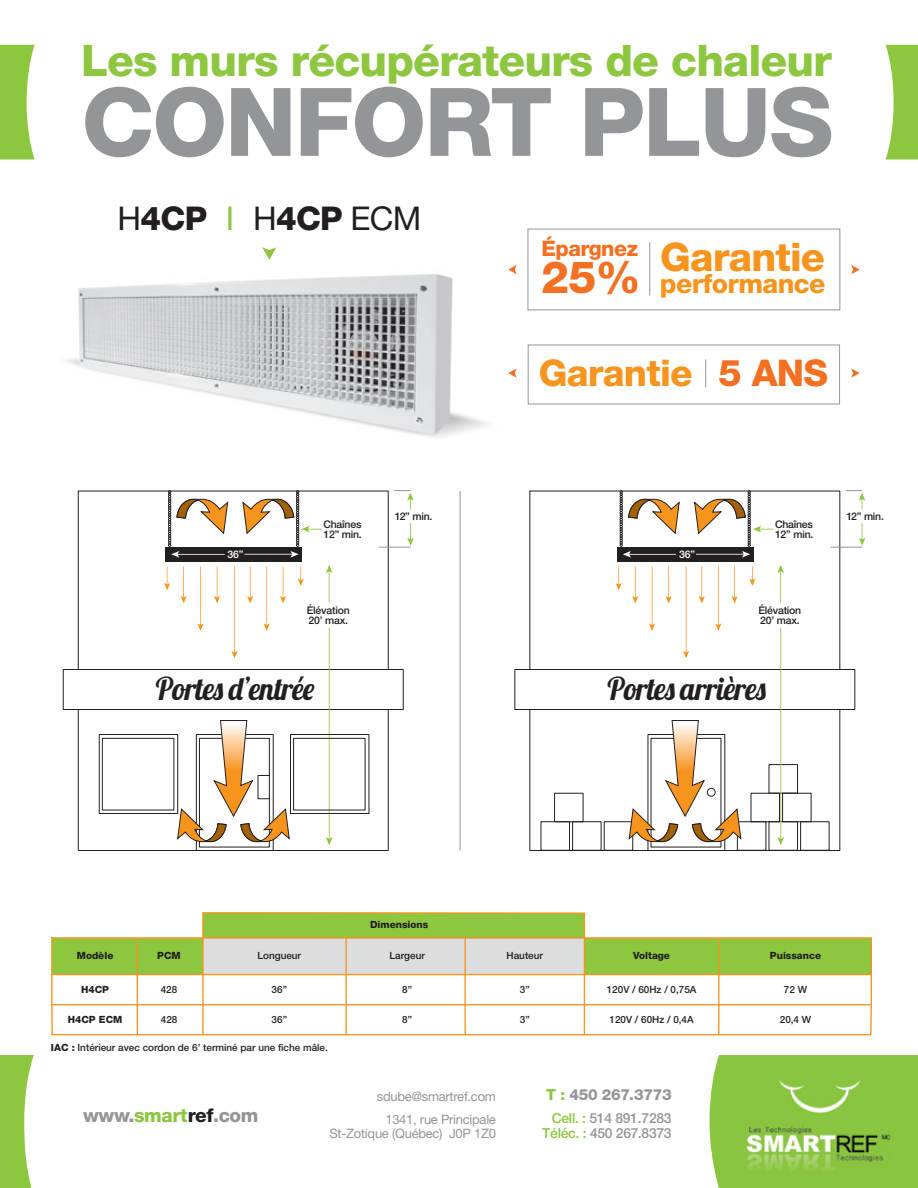
<style>
.page{position:relative;width:918px;height:1188px;background:#fff}
.page>*{position:absolute;margin:0;border:0;box-sizing:border-box;transform-origin:0 0}
.t1{font:800 94.95px "Helvetica Neue";letter-spacing:-.02em;color:#939598}
.t2{font:800 44.4px "Helvetica Neue";color:#f36f21}
.t3{font:800 43.5px "Helvetica Neue";letter-spacing:-.02em;color:#8dc63f}
.t4{font:800 39.45px "Helvetica Neue";letter-spacing:-.02em;color:#f7941e}
.t5{font:800 36.9px "Helvetica Neue";letter-spacing:-.02em;color:#f7941e}
.t6{font:800 32.85px "Helvetica Neue";letter-spacing:-.02em;color:#231f20}
.t7{font:31.5px "Lobster 1.4";letter-spacing:-.02em;color:#231f20;scale:.95 1}
.t8{font:800 26.55px "Helvetica Neue";letter-spacing:-.02em;color:#f7941e}
.t9{font:800 21.45px "Helvetica Neue";letter-spacing:-.02em;color:#f36f21}
.t10{font:800 19.05px "Helvetica Neue";letter-spacing:-.02em;color:#939598}
.t11{font:800 15.3px "Helvetica Neue";letter-spacing:-.02em;color:#939598}
.t12{font:500 13.95px/15px "Helvetica Neue";letter-spacing:-.02em;color:#939598;text-align:right}
.t13{font:13.05px/23.1px "Helvetica Neue";letter-spacing:-.02em;color:#939598;text-align:right}
.t14{font:500 10.5px/9.6px "Helvetica Neue";letter-spacing:-.02em;color:#231f20}
.t15{font:500 10.5px "Helvetica Neue";color:#fff}
.t16{font:500 9.9px "Helvetica Neue";color:#231f20}
.t17{font:800 9.9px "Helvetica Neue";color:#231f20}
.s1{font-weight:400}
.s2{font-weight:400;color:#8dc63f}
.s3{color:#f36f21}
.s4{font-weight:800}
.s5{color:#8dc63f}
.s6{color:#231f20}
</style>
<div class="page">
<div style="left:541px;top:821px;width:29px;height:30px;border:1px solid #231f20"></div>
<div style="left:572px;top:821px;width:30px;height:30px;border:1px solid #231f20"></div>
<div style="left:604px;top:821px;width:29px;height:30px;border:1px solid #231f20"></div>
<div style="left:554px;top:793px;width:29px;height:29px;border:1px solid #231f20"></div>
<div style="left:737px;top:821px;width:29px;height:30px;border:1px solid #231f20"></div>
<div style="left:769px;top:821px;width:29px;height:30px;border:1px solid #231f20"></div>
<div style="left:769px;top:764px;width:29px;height:30px;border:1px solid #231f20"></div>
<div style="left:800px;top:821px;width:30px;height:30px;border:1px solid #231f20"></div>
<div style="left:751px;top:793px;width:29px;height:29px;border:1px solid #231f20"></div>
<div style="left:782px;top:793px;width:30px;height:29px;border:1px solid #231f20"></div>
<svg style="left:177px;top:720px;width:113px;height:122px"></svg>
<div style="left:63px;top:669px;width:341px;height:41px;border:1px solid #231f20"></div>
<svg style="left:0;top:1055px;width:34px;height:133px"></svg>
<hr style="left:379px;top:547px;width:31px;height:1px;background:#939598">
<svg style="left:394px;top:490px;width:20px;height:20px"></svg>
<svg style="left:407px;top:523px;width:7px;height:23px"></svg>
<div style="left:165px;top:547px;width:137px;height:15px;background:#231f20"></div>
<hr style="left:329px;top:568px;width:1px;height:35px;background:#8dc63f">
<svg style="left:326px;top:565px;width:6px;height:8px"></svg>
<hr style="left:329px;top:628px;width:1px;height:214px;background:#8dc63f">
<svg style="left:326px;top:837px;width:6px;height:8px"></svg>
<svg style="left:168px;top:490px;width:61px;height:68px"></svg>
<svg style="left:242px;top:490px;width:80px;height:68px"></svg>
<svg style="left:197px;top:566px;width:7px;height:65px"></svg>
<svg style="left:214px;top:566px;width:6px;height:37px"></svg>
<svg style="left:164px;top:566px;width:6px;height:24px"></svg>
<svg style="left:181px;top:566px;width:6px;height:37px"></svg>
<svg style="left:298px;top:566px;width:6px;height:20px"></svg>
<svg style="left:280px;top:566px;width:6px;height:37px"></svg>
<svg style="left:231px;top:566px;width:7px;height:92px"></svg>
<svg style="left:247px;top:566px;width:6px;height:37px"></svg>
<svg style="left:264px;top:566px;width:6px;height:65px"></svg>
<svg style="left:202px;top:912px;width:384px;height:25px;background:#95c33f"></svg>
<svg style="left:51px;top:937px;width:821px;height:99px"></svg>
<hr style="left:51px;top:1004px;width:820px;height:1px;background:#f7941e">
<div style="left:99px;top:734px;width:79px;height:80px;border:1px solid #231f20"></div>
<div style="left:102px;top:738px;width:72px;height:72px;border:1px solid #231f20"></div>
<div style="left:290px;top:734px;width:79px;height:80px;border:1px solid #231f20"></div>
<div style="left:293px;top:738px;width:72px;height:72px;border:1px solid #231f20"></div>
<svg style="left:628px;top:720px;width:114px;height:122px"></svg>
<div style="left:514px;top:669px;width:341px;height:41px;border:1px solid #231f20"></div>
<hr style="left:831px;top:547px;width:31px;height:1px;background:#939598">
<svg style="left:846px;top:490px;width:19px;height:20px"></svg>
<svg style="left:859px;top:523px;width:6px;height:23px"></svg>
<div style="left:617px;top:547px;width:136px;height:15px;background:#231f20"></div>
<hr style="left:780px;top:568px;width:1px;height:35px;background:#8dc63f">
<svg style="left:777px;top:565px;width:7px;height:8px"></svg>
<hr style="left:780px;top:628px;width:1px;height:214px;background:#8dc63f">
<svg style="left:777px;top:837px;width:7px;height:8px"></svg>
<svg style="left:620px;top:490px;width:60px;height:68px"></svg>
<svg style="left:694px;top:490px;width:79px;height:68px"></svg>
<svg style="left:649px;top:566px;width:6px;height:65px"></svg>
<svg style="left:666px;top:566px;width:6px;height:37px"></svg>
<svg style="left:616px;top:566px;width:6px;height:24px"></svg>
<svg style="left:632px;top:566px;width:6px;height:37px"></svg>
<svg style="left:749px;top:566px;width:6px;height:20px"></svg>
<svg style="left:732px;top:566px;width:6px;height:37px"></svg>
<svg style="left:683px;top:566px;width:6px;height:92px"></svg>
<svg style="left:699px;top:566px;width:6px;height:37px"></svg>
<svg style="left:715px;top:566px;width:6px;height:65px"></svg>
<hr style="left:460px;top:491px;width:1px;height:360px;background:#939598">
<svg style="left:0;top:45px;width:35px;height:115px"></svg>
<svg style="left:886px;top:45px;width:32px;height:115px;background:#9fcf5e"></svg>
<div style="left:710px;top:1055px;width:208px;height:133px;background:#89c53f"></div>
<img style="left:735px;top:1063px;width:168px;height:113px">
<svg style="left:851px;top:265px;width:9px;height:9px"></svg>
<svg style="left:851px;top:368px;width:9px;height:10px"></svg>
<div style="left:528px;top:229px;width:312px;height:81px;border:1px solid #939598"></div>
<div style="left:528px;top:345px;width:312px;height:59px;border:1px solid #939598"></div>
<hr style="left:649px;top:242px;width:1px;height:53px;background:#939598">
<svg style="left:705px;top:360px;width:1px;height:27px"></svg>
<img style="left:66px;top:247px;width:451px;height:191px">
<div style="left:707px;top:788px;width:9px;height:9px;border:1px solid #231f20;border-radius:50%"></div>
<div style="left:258px;top:775px;width:12px;height:24px;border:1px solid #231f20"></div>
<h3 class="t3" style="left:81px;top:35px;width:752px">Les murs récupérateurs de chaleur</h3>
<h1 class="t1" style="left:81px;top:66px;width:754px">CONFORT PLUS</h1>
<h3 class="t6" style="left:118px;top:199px;width:306px"><span class="s1">H</span>4CP <span class="s2">I</span> <span class="s1">H</span>4CP <span class="s1">ECM</span></h3>
<h3 class="t9" style="left:541px;top:236px;width:98px">Épargnez</h3>
<h2 class="t2" style="left:541px;top:251px;width:101px">25%</h2>
<h3 class="t4" style="left:660px;top:234px;width:166px">Garantie</h3>
<h3 class="t8" style="left:660px;top:268px;width:167px">performance</h3>
<h3 class="t5" style="left:539px;top:351px;width:291px">Garantie <span class="s3">5 ANS</span></h3>
<p class="t14" style="left:323px;top:520px;width:40px">Chaînes<br>12” min.</p>
<p class="t14" style="left:395px;top:512px;width:39px">12” min.</p>
<p class="t14" style="left:775px;top:520px;width:40px">Chaînes<br>12” min.</p>
<p class="t14" style="left:846px;top:512px;width:39px">12” min.</p>
<p class="t15" style="left:228px;top:548px;width:17px">36”</p>
<p class="t15" style="left:679px;top:548px;width:17px">36”</p>
<p class="t14" style="left:307px;top:605px;width:44px">Élévation<br>20’ max.</p>
<p class="t14" style="left:758px;top:605px;width:44px">Élévation<br>20’ max.</p>
<h3 class="t7" style="left:156px;top:668px;width:168px">Portes d’entrée</h3>
<h3 class="t7" style="left:607px;top:668px;width:168px">Portes arrières</h3>
<p class="t17" style="left:370px;top:919px;width:60px">Dimensions</p>
<p class="t17" style="left:77px;top:949px;width:38px">Modèle</p>
<p class="t17" style="left:157px;top:949px;width:25px">PCM</p>
<p class="t16" style="left:258px;top:949px;width:45px">Longueur</p>
<p class="t16" style="left:390px;top:949px;width:37px">Largeur</p>
<p class="t16" style="left:507px;top:949px;width:38px">Hauteur</p>
<p class="t17" style="left:633px;top:949px;width:38px">Voltage</p>
<p class="t17" style="left:770px;top:949px;width:53px">Puissance</p>
<p class="t17" style="left:81px;top:984px;width:29px">H4CP</p>
<p class="t16" style="left:161px;top:984px;width:18px">428</p>
<p class="t16" style="left:272px;top:984px;width:17px">36”</p>
<p class="t16" style="left:402px;top:984px;width:11px">8”</p>
<p class="t16" style="left:520px;top:984px;width:11px">3”</p>
<p class="t16" style="left:607px;top:984px;width:91px">120V / 60Hz / 0,75A</p>
<p class="t16" style="left:784px;top:984px;width:25px">72 W</p>
<p class="t17" style="left:68px;top:1013px;width:56px">H4CP ECM</p>
<p class="t16" style="left:161px;top:1013px;width:18px">428</p>
<p class="t16" style="left:272px;top:1013px;width:17px">36”</p>
<p class="t16" style="left:402px;top:1013px;width:11px">8”</p>
<p class="t16" style="left:520px;top:1013px;width:11px">3”</p>
<p class="t16" style="left:610px;top:1013px;width:86px">120V / 60Hz / 0,4A</p>
<p class="t16" style="left:780px;top:1013px;width:33px">20,4 W</p>
<p class="t16" style="left:51px;top:1042px;width:278px"><span class="s4">IAC :</span> Intérieur avec cordon de 6’ terminé par une fiche mâle.</p>
<h3 class="t10" style="left:83px;top:1104px;width:177px">www.<span class="s5">smart</span><span class="s6">ref</span>.com</h3>
<h3 class="t13" style="left:377px;top:1085px;width:121px">sdube@smartref.com<br>1341, rue Principale</h3>
<h3 class="t13" style="left:329px;top:1122px;width:168px">St-Zotique (Québec) J0P 1Z0</h3>
<h3 class="t11" style="left:546px;top:1085px;width:127px"><span class="s5">T :</span> 450 267.3773</h3>
<h3 class="t12" style="left:542px;top:1111px;width:131px"><span class="s5">Cell. :</span> 514 891.7283<br><span class="s5">Téléc. :</span> 450 267.8373</h3>
</div>
